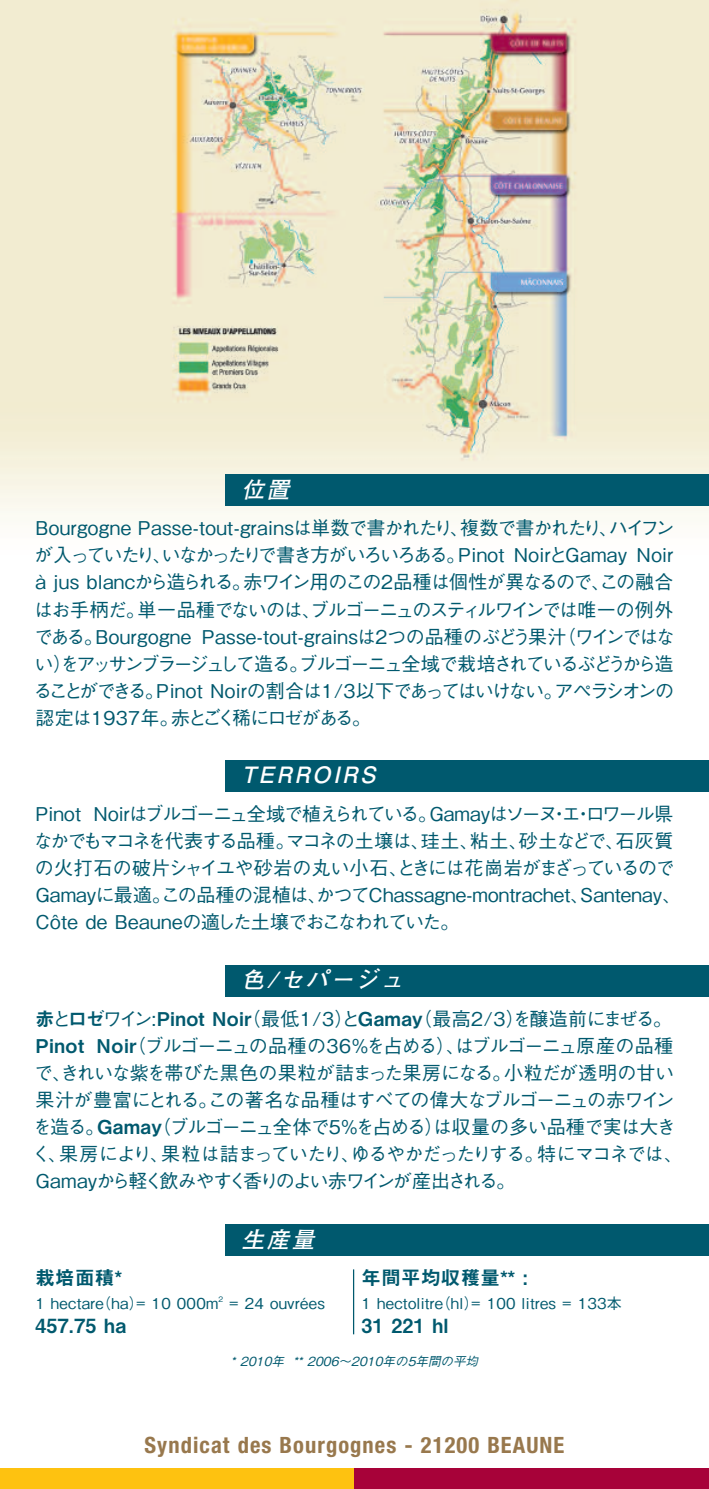
<style>
.page{position:relative;width:709px;height:1489px;background:#fff}
.page>*{position:absolute;margin:0;border:0;box-sizing:border-box;transform-origin:0 0}
.t1{font:700 condensed 22.5px "Helvetica Neue";letter-spacing:.05em;color:#98784d}
.t2{font:italic 700 22.5px "Futo Go B101 Pro";color:#fff}
.t3{font:19.5px "Midashi Go Pro MB31";letter-spacing:.015em;color:#00596e}
.t4{font:500 19px/27px "Gothic BBB Pro";letter-spacing:-.045em;color:#00596e;text-align:justify}
.t5{font:500 19px/27px "Gothic BBB Pro";letter-spacing:-.02em;color:#00596e}
.t6{font:500 15px "Gothic BBB Pro";letter-spacing:.02em;color:#00596e}
.t7{font:italic 500 12.5px "Gothic BBB Pro";color:#00596e}
.s1{font-family:"Midashi Go Pro MB31";font-weight:400}
</style>
<div class="page">
<img style="left:0;top:0;width:709px;height:1335px">
<div style="left:225px;top:475px;width:484px;height:31px;background:#00596e"></div>
<div style="left:225px;top:760px;width:484px;height:31px;background:#00596e"></div>
<div style="left:225px;top:965px;width:484px;height:31px;background:#00596e"></div>
<div style="left:225px;top:1224px;width:484px;height:31px;background:#00596e"></div>
<div style="left:0;top:1467px;width:354px;height:21px;background:#fec210"></div>
<div style="left:354px;top:1467px;width:355px;height:21px;background:#a70239"></div>
<hr style="left:353px;top:1269px;width:1px;height:65px;background:#00596e">
<p class="t2" style="left:242px;top:471px;width:55px">位置</p>
<p class="t4" style="left:34px;top:512px;width:643px">Bourgogne Passe-tout-grainsは単数で書かれたり、複数で書かれたり、ハイフンが入っていたり、いなかったりで書き方がいろいろある。Pinot NoirとGamay Noir à jus blancから造られる。赤ワイン用のこの2品種は個性が異なるので、この融合はお手柄だ。単一品種でないのは、ブルゴーニュのスティルワインでは唯一の例外である。Bourgogne Passe-tout-grainsは2つの品種のぶどう果汁（ワインではない）をアッサンブラージュして造る。ブルゴーニュ全域で栽培されているぶどうから造ることができる。Pinot Noirの割合は1/3以下であってはいけない。アペラシオンの認定は1937年。赤とごく稀にロゼがある。</p>
<p class="t2" style="left:242px;top:756px;width:142px">TERROIRS</p>
<p class="t5" style="left:34px;top:797px;width:649px">Pinot Noirはブルゴーニュ全域で植えられている。Gamayはソーヌ・エ・ロワール県なかでもマコネを代表する品種。マコネの土壌は、珪土、粘土、砂土などで、石灰質の火打石の破片シャイユや砂岩の丸い小石、ときには花崗岩がまざっているのでGamayに最適。この品種の混植は、かつてChassagne-montrachet、Santenay、Côte de Beauneの適した土壌でおこなわれていた。</p>
<p class="t2" style="left:242px;top:961px;width:169px">色/セパージュ</p>
<p class="t4" style="left:32px;top:1002px;width:652px;text-align:left"><span class="s1">赤</span>と<span class="s1">ロゼ</span>ワイン:<span class="s1">Pinot Noi</span>（<span class="s1">r</span> 最低1/3）と<span class="s1">Gamay</span>（最高2/3）を醸造前にまぜる。<span class="s1">Pinot Noi</span>（<span class="s1">r</span> ブルゴーニュの品種の36%を占める）、はブルゴーニュ原産の品種で、きれいな紫を帯びた黒色の果粒が詰まった果房になる。小粒だが透明の甘い果汁が豊富にとれる。この著名な品種はすべての偉大なブルゴーニュの赤ワインを造る。<span class="s1">Gamay</span>（ブルゴーニュ全体で5%を占める）は収量の多い品種で実は大きく、果房により、果粒は詰まっていたり、ゆるやかだったりする。特にマコネでは、Gamayから軽く飲みやすく香りのよい赤ワインが産出される。</p>
<p class="t2" style="left:242px;top:1221px;width:80px">生産量</p>
<p class="t3" style="left:35px;top:1262px;width:88px">栽培面積*</p>
<p class="t6" style="left:35px;top:1291px;width:291px">1 hectare（ha）= 10 000m<sup>2</sup> = 24 ouvrées</p>
<p class="t3" style="left:35px;top:1309px;width:92px">457.75 ha</p>
<p class="t3" style="left:361px;top:1262px;width:168px">年間平均収穫量** :</p>
<p class="t6" style="left:361px;top:1291px;width:262px">1 hectolitre（hl）= 100 litres = 133本</p>
<p class="t3" style="left:361px;top:1309px;width:88px">31 221 hl</p>
<p class="t7" style="left:231px;top:1350px;width:252px">* 2010年 ** 2006〜2010年の5年間の平均</p>
<p class="t1" style="left:144px;top:1436px;width:421px">Syndicat des Bourgognes - 21200 BEAUNE</p>
</div>
